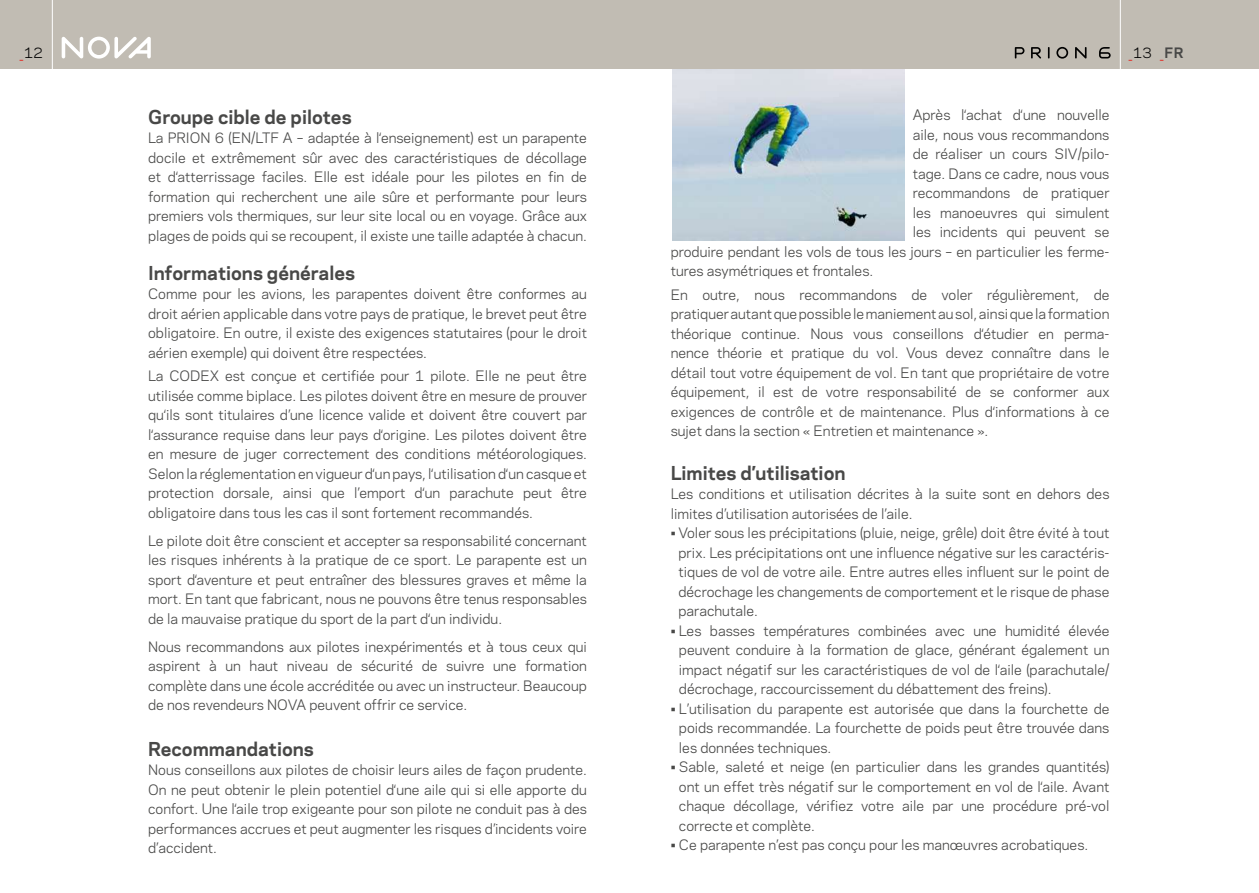
<style>
.page{position:relative;width:1259px;height:893px;background:#fff}
.page>*{position:absolute;margin:0;border:0;box-sizing:border-box;transform-origin:0 0}
.t1{font:700 18px "Galaxie Polaris";color:#484847}
.t2{font:13.5px/19.5px "Galaxie Polaris";color:#484847;text-align:justify}
.t3{font:13.5px "Galaxie Polaris";color:#e41e17}
.t4{font:13.5px "Galaxie Polaris";color:#000}
.s1{color:#e41e17}
.s2{color:#000}
.s3{font-weight:700;color:#484847}
</style>
<div class="page">
<div style="left:0;top:0;width:1259px;height:69px;background:#c1bcb3"></div>
<hr style="left:1120px;top:0;width:1px;height:69px;background:#fff">
<hr style="left:52px;top:0;width:1px;height:69px;background:#fff">
<svg style="left:62px;top:37px;width:89px;height:22px"></svg>
<svg style="left:1014px;top:47px;width:72px;height:12px"></svg>
<svg style="left:1099px;top:47px;width:11px;height:11px"></svg>
<img style="left:672px;top:69px;width:232px;height:171px">
<p class="t4" style="left:19px;top:43px;width:25px"><span class="s1">_</span>12</p>
<p class="t3" style="left:1128px;top:43px;width:57px">_<span class="s2">13</span> _<span class="s3">FR</span></p>
<h1 class="t1" style="left:148px;top:103px;width:205px">Groupe cible de pilotes</h1>
<p class="t2" style="left:148px;top:127px;width:440px">La PRION 6 (EN/LTF A – adaptée à l‘enseignement) est un parapente docile et extrêmement sûr avec des caractéristiques de décollage et d‘atterrissage faciles. Elle est idéale pour les pilotes en fin de formation qui recherchent une aile sûre et performante pour leurs premiers vols thermiques, sur leur site local ou en voyage. Grâce aux plages de poids qui se recoupent, il existe une taille adaptée à chacun.</p>
<h1 class="t1" style="left:148px;top:259px;width:208px">Informations générales</h1>
<p class="t2" style="left:148px;top:283px;width:440px">Comme pour les avions, les parapentes doivent être conformes au droit aérien applicable dans votre pays de pratique, le brevet peut être obligatoire. En outre, il existe des exigences statutaires (pour le droit aérien exemple) qui doivent être respectées.</p>
<p class="t2" style="left:148px;top:366px;width:440px">La CODEX est conçue et certifiée pour 1 pilote. Elle ne peut être utilisée comme biplace. Les pilotes doivent être en mesure de prouver qu‘ils sont titulaires d’une licence valide et doivent être couvert par l‘assurance requise dans leur pays d‘origine. Les pilotes doivent être en mesure de juger correctement des conditions météorologiques.<br>Selon la réglementation en vigueur d‘un pays, l‘utilisation d‘un casque et protection dorsale, ainsi que l’emport d‘un parachute peut être obligatoire dans tous les cas il sont fortement recommandés.</p>
<p class="t2" style="left:148px;top:530px;width:440px">Le pilote doit être conscient et accepter sa responsabilité concernant les risques inhérents à la pratique de ce sport. Le parapente est un sport d‘aventure et peut entraîner des blessures graves et même la mort. En tant que fabricant, nous ne pouvons être tenus responsables de la mauvaise pratique du sport de la part d‘un individu.</p>
<p class="t2" style="left:148px;top:636px;width:440px">Nous recommandons aux pilotes inexpérimentés et à tous ceux qui aspirent à un haut niveau de sécurité de suivre une formation complète dans une école accréditée ou avec un instructeur. Beaucoup de nos revendeurs NOVA peuvent offrir ce service.</p>
<h1 class="t1" style="left:148px;top:735px;width:167px">Recommandations</h1>
<p class="t2" style="left:148px;top:760px;width:440px">Nous conseillons aux pilotes de choisir leurs ailes de façon prudente.<br>On ne peut obtenir le plein potentiel d‘une aile qui si elle apporte du confort. Une l‘aile trop exigeante pour son pilote ne conduit pas à des performances accrues et peut augmenter les risques d’incidents voire d’accident.</p>
<p class="t2" style="left:912px;top:104px;width:198px">Après l‘achat d‘une nouvelle</p>
<p class="t2" style="left:912px;top:124px;width:198px">aile, nous vous recommandons</p>
<p class="t2" style="left:912px;top:143px;width:198px">de réaliser un cours SIV/pilo-</p>
<p class="t2" style="left:912px;top:163px;width:198px">tage. Dans ce cadre, nous vous</p>
<p class="t2" style="left:912px;top:182px;width:198px">recommandons de pratiquer</p>
<p class="t2" style="left:912px;top:202px;width:198px">les manoeuvres qui simulent</p>
<p class="t2" style="left:912px;top:221px;width:198px">les incidents qui peuvent se</p>
<p class="t2" style="left:670px;top:241px;width:440px">produire pendant les vols de tous les jours – en particulier les ferme-</p>
<p class="t2" style="left:670px;top:260px;width:204px">tures asymétriques et frontales.</p>
<p class="t2" style="left:670px;top:284px;width:440px">En outre, nous recommandons de voler régulièrement, de pratiquer autant que possible le maniement au sol, ainsi que la formation théorique continue. Nous vous conseillons d‘étudier en perma&shy;nence théorie et pratique du vol. Vous devez connaître dans le détail tout votre équipement de vol. En tant que propriétaire de votre équipement, il est de votre responsabilité de se conformer aux exigences de contrôle et de maintenance. Plus d‘informations à ce sujet dans la section « Entretien et maintenance ».</p>
<h1 class="t1" style="left:670px;top:459px;width:176px">Limites d’utilisation</h1>
<p class="t2" style="left:670px;top:483px;width:440px">Les conditions et utilisation décrites à la suite sont en dehors des limites d’utilisation autorisées de l’aile.</p>
<p class="t2" style="left:678px;top:522px;width:432px;text-indent:-8px">• Voler sous les précipitations (pluie, neige, grêle) doit être évité à tout prix. Les précipitations ont une influence négative sur les caractéris&shy;tiques de vol de votre aile. Entre autres elles influent sur le point de décrochage les changements de comportement et le risque de phase parachutale.</p>
<p class="t2" style="left:679px;top:620px;width:432px;text-indent:-8px">• Les basses températures combinées avec une humidité élevée peuvent conduire à la formation de glace, générant également un impact négatif sur les caractéristiques de vol de l‘aile (parachutale/ décrochage, raccourcissement du débattement des freins).</p>
<p class="t2" style="left:679px;top:698px;width:432px;text-indent:-8px">• L’utilisation du parapente est autorisée que dans la fourchette de poids recommandée. La fourchette de poids peut être trouvée dans les données techniques.</p>
<p class="t2" style="left:679px;top:756px;width:432px;text-indent:-8px">• Sable, saleté et neige (en particulier dans les grandes quantités) ont un effet très négatif sur le comportement en vol de l‘aile. Avant chaque décollage, vérifiez votre aile par une procédure pré-vol correcte et complète.</p>
<p class="t2" style="left:670px;top:834px;width:419px">• Ce parapente n’est pas conçu pour les manœuvres acrobatiques.</p>
</div>
